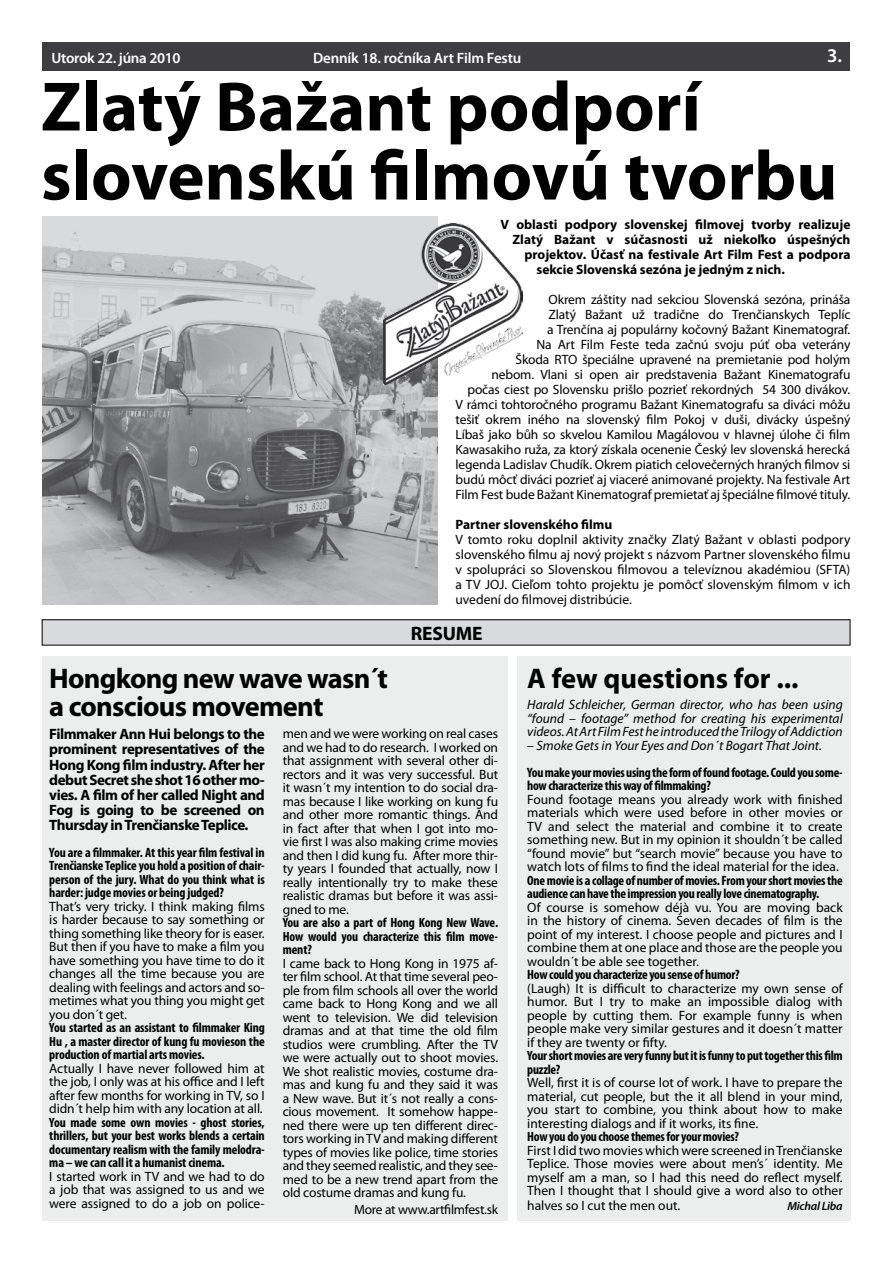
<style>
.page{position:relative;width:893px;height:1263px;background:#fff}
.page>*{position:absolute;margin:0;border:0;box-sizing:border-box;transform-origin:0 0}
.t1{font:700 70.5px/69px "Myriad Pro";color:#000}
.t2{font:700 28.5px/28.5px "Myriad Pro";letter-spacing:-.025em;color:#000}
.t3{font:700 28.5px "Myriad Pro";color:#000}
.t4{font:700 19.5px "Myriad Pro";letter-spacing:-.01em;color:#000}
.t5{font:600 19.5px "Myriad Pro";color:#fff}
.t6{font:700 15px/15px "Myriad Pro";letter-spacing:-.03em;color:#000;text-align:justify}
.t7{font:600 15px "Myriad Pro";letter-spacing:-.01em;color:#fff}
.t8{font:13.5px/13.5px "Myriad Pro";letter-spacing:-.01em;color:#000;text-align:justify}
.t9{font:700 condensed 13.5px/13.5px "Myriad Pro";letter-spacing:-.02em;color:#000;text-align:justify}
.t10{font:700 13.5px "Myriad Pro";color:#000}
.t11{font:italic 13.5px/13.5px "Myriad Pro";color:#000;text-align:justify}
.t12{font:italic 600 12px "Myriad Pro";letter-spacing:-.02em;color:#000}
</style>
<div class="page">
<div style="left:42px;top:656px;width:465px;height:564px;background:#eceded"></div>
<div style="left:42px;top:620px;width:808px;height:25px;background:#d9dadb"></div>
<div style="left:43px;top:43px;width:807px;height:28px;background:#3e3d40"></div>
<div style="left:517px;top:656px;width:334px;height:564px;background:#eceded"></div>
<img style="left:43px;top:216px;width:394px;height:388px">
<img style="left:384px;top:223px;width:138px;height:161px">
<p class="t7" style="left:51px;top:49px;width:131px">Utorok 22. júna 2010</p>
<p class="t7" style="left:313px;top:49px;width:210px">Denník 18. ročníka Art Film Festu</p>
<h3 class="t5" style="left:827px;top:43px;width:16px">3.</h3>
<h1 class="t1" style="left:41px;top:70px;width:798px">Zlatý Bažant podporí slovenskú filmovú tvorbu</h1>
<p class="t10" style="left:500px;top:216px;width:351px">V oblasti podpory slovenskej filmovej tvorby realizuje</p>
<p class="t10" style="left:512px;top:231px;width:339px">Zlatý Bažant v súčasnosti už niekoľko úspešných</p>
<p class="t10" style="left:524px;top:246px;width:327px">projektov. Účasť na festivale Art Film Fest a podpora</p>
<p class="t10" style="left:536px;top:261px;width:250px">sekcie Slovenská sezóna je jedným z nich.</p>
<p class="t8" style="left:455px;top:292px;width:396px;line-height:15px;text-align:right">Okrem záštity nad sekciou Slovenská sezóna, prináša<br>Zlatý Bažant už tradične do Trenčianskych Teplíc<br>a Trenčína aj populárny kočovný Bažant Kinematograf.<br>Na Art Film Feste teda začnú svoju púť oba veterány<br>Škoda RTO špeciálne upravené na premietanie pod holým<br>nebom. Vlani si open air predstavenia Bažant Kinematografu<br>počas ciest po Slovensku prišlo pozrieť rekordných 54 300 divákov.<br>V rámci tohtoročného programu Bažant Kinematografu sa diváci môžu tešiť okrem iného na slovenský film Pokoj v duši, divácky úspešný Líbaš jako bůh so skvelou Kamilou Magálovou v hlavnej úlohe či film Kawasakiho ruža, za ktorý získala ocenenie Český lev slovenská herecká legenda Ladislav Chudík. Okrem piatich celovečerných hraných filmov si budú môcť diváci pozrieť aj viaceré animované projekty. Na festivale Art Film Fest bude Bažant Kinematograf premietať aj špeciálne filmové tituly.</p>
<p class="t10" style="left:455px;top:516px;width:158px">Partner slovenského filmu</p>
<p class="t8" style="left:455px;top:532px;width:396px;line-height:15px">V tomto roku doplnil aktivity značky Zlatý Bažant v oblasti podpory slovenského filmu aj nový projekt s názvom Partner slovenského filmu v spolupráci so Slovenskou filmovou a televíznou akadémiou (SFTA) a TV JOJ. Cieľom tohto projektu je pomôcť slovenským filmom v ich uvedení do filmovej distribúcie.</p>
<h3 class="t4" style="left:411px;top:620px;width:73px">RESUME</h3>
<h2 class="t2" style="left:49px;top:663px;width:340px">Hongkong new wave wasn´t a conscious movement</h2>
<p class="t6" style="left:49px;top:726px;width:217px">Filmmaker Ann Hui belongs to the prominent representatives of the Hong Kong film industry. After her debut Secret she shot 16 other mo&shy;vies. A film of her called Night and Fog is going to be screened on Thursday in Trenčianske Teplice.</p>
<p class="t9" style="left:49px;top:845px;width:217px">You are a filmmaker. At this year film festival in Trenčianske Teplice you hold a position of chair&shy;person of the jury. What do you think what is harder: judge movies or being judged?</p>
<p class="t8" style="left:49px;top:899px;width:217px">That’s very tricky. I think making films is harder because to say something or thing something like theory for is easer.<br>But then if you have to make a film you have something you have time to do it changes all the time because you are dealing with feelings and actors and so&shy;metimes what you thing you might get you don´t get.</p>
<p class="t9" style="left:49px;top:1020px;width:217px">You started as an assistant to filmmaker King Hu , a master director of kung fu movieson the production of martial arts movies.</p>
<p class="t8" style="left:49px;top:1061px;width:217px">Actually I have never followed him at the job, I only was at his office and I left after few months for working in TV, so I didn´t help him with any location at all.</p>
<p class="t9" style="left:49px;top:1115px;width:217px">You made some own movies - ghost stories, thrillers, but your best works blends a certain documentary realism with the family melodra&shy;ma – we can call it a humanist cinema.</p>
<p class="t8" style="left:49px;top:1169px;width:217px">I started work in TV and we had to do a job that was assigned to us and we were assigned to do a job on police-</p>
<p class="t8" style="left:283px;top:727px;width:217px">men and we were working on real cases and we had to do research. I worked on that assignment with several other di&shy;rectors and it was very successful. But it wasn´t my intention to do social dra&shy;mas because I like working on kung fu and other more romantic things. And in fact after that when I got into mo&shy;vie first I was also making crime movies and then I did kung fu. After more thir&shy;ty years I founded that actually, now I really intentionally try to make these realistic dramas but before it was assi&shy;gned to me.</p>
<p class="t9" style="left:283px;top:916px;width:217px">You are also a part of Hong Kong New Wave.<br>How would you characterize this film move&shy;ment?</p>
<p class="t8" style="left:283px;top:956px;width:217px">I came back to Hong Kong in 1975 af&shy;ter film school. At that time several peo&shy;ple from film schools all over the world came back to Hong Kong and we all went to television. We did television dramas and at that time the old film studios were crumbling. After the TV we were actually out to shoot movies.<br>We shot realistic movies, costume dra&shy;mas and kung fu and they said it was a New wave. But it´s not really a cons&shy;cious movement. It somehow happe&shy;ned there were up ten different direc&shy;tors working in TV and making different types of movies like police, time stories and they seemed realistic, and they see&shy;med to be a new trend apart from the old costume dramas and kung fu.</p>
<p class="t8" style="left:354px;top:1202px;width:145px">More at www.artfilmfest.sk</p>
<h2 class="t3" style="left:527px;top:659px;width:273px">A few questions for ...</h2>
<p class="t11" style="left:527px;top:698px;width:317px">Harald Schleicher, German director, who has been using “found – footage” method for creating his experimental videos. At Art Film Fest he introduced the Trilogy of Addiction</p>
<p class="t11" style="left:527px;top:738px;width:296px">– Smoke Gets in Your Eyes and Don´t Bogart That Joint.</p>
<p class="t9" style="left:527px;top:765px;width:317px">You make your movies using the form of found footage. Could you some&shy;how characterize this way of filmmaking?</p>
<p class="t8" style="left:527px;top:792px;width:317px">Found footage means you already work with finished materials which were used before in other movies or TV and select the material and combine it to create something new. But in my opinion it shouldn´t be called “found movie” but “search movie” because you have to watch lots of films to find the ideal material for the idea.</p>
<p class="t9" style="left:527px;top:873px;width:317px">One movie is a collage of number of movies. From your short movies the audience can have the impression you really love cinematography.</p>
<p class="t8" style="left:527px;top:900px;width:317px">Of course is somehow déjà vu. You are moving back in the history of cinema. Seven decades of film is the point of my interest. I choose people and pictures and I combine them at one place and those are the people you wouldn´t be able see together.</p>
<p class="t9" style="left:527px;top:968px;width:214px">How could you characterize you sense of humor?</p>
<p class="t8" style="left:527px;top:981px;width:317px">(Laugh) It is difficult to characterize my own sense of humor. But I try to make an impossible dialog with people by cutting them. For example funny is when people make very similar gestures and it doesn´t matter if they are twenty or fifty.</p>
<p class="t9" style="left:527px;top:1049px;width:317px">Your short movies are very funny but it is funny to put together this film puzzle?</p>
<p class="t8" style="left:527px;top:1076px;width:317px">Well, first it is of course lot of work. I have to prepare the material, cut people, but the it all blend in your mind, you start to combine, you think about how to make interesting dialogs and if it works, its fine.</p>
<p class="t9" style="left:527px;top:1130px;width:213px">How you do you choose themes for your movies?</p>
<p class="t8" style="left:527px;top:1143px;width:317px">First I did two movies which were screened in Trenčianske Teplice. Those movies were about men’s´ identity. Me myself am a man, so I had this need do reflect myself.<br>Then I thought that I should give a word also to other halves so I cut the men out.</p>
<p class="t12" style="left:787px;top:1198px;width:57px">Michal Liba</p>
</div>
